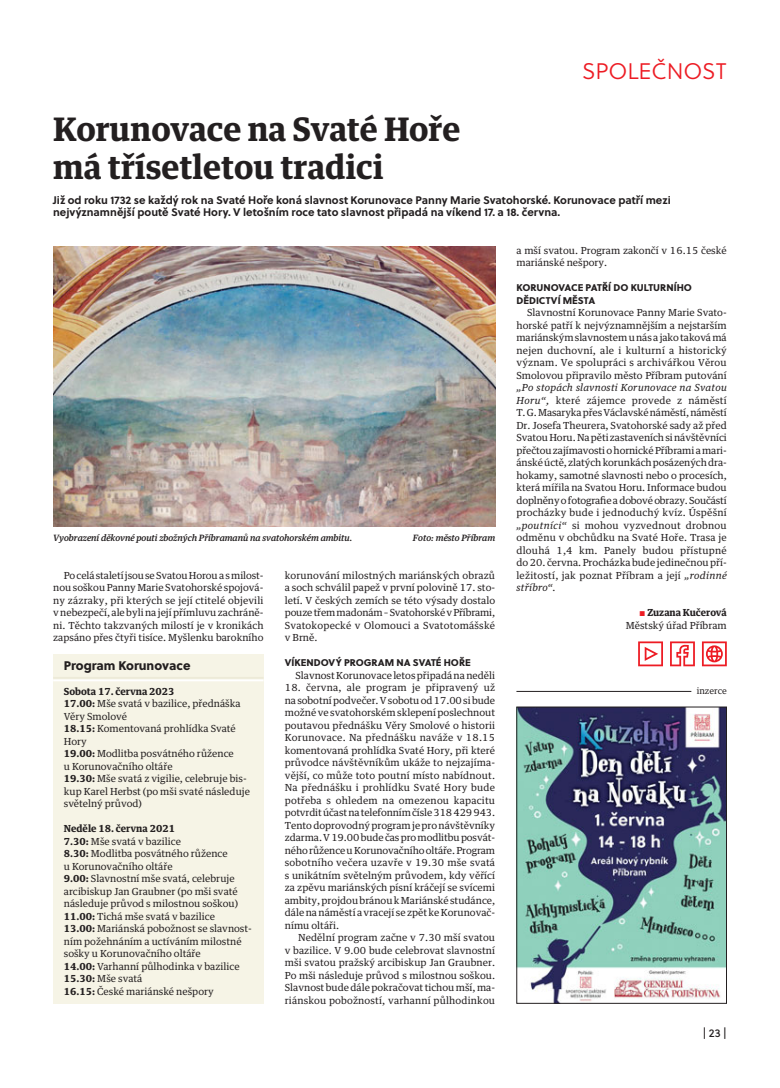
<style>
.page{position:relative;width:780px;height:1088px;background:#fff}
.page>*{position:absolute;margin:0;border:0;box-sizing:border-box;transform-origin:0 0}
.t1{font:700 32.5px/37.5px "Guardian Text Egyp";color:#231f20}
.t2{font:22.5px "Soleil Lt";color:#ed1c24}
.t3{font:12.5px "Soleil Xb";color:#231f20}
.t4{font:11.25px "Soleil Bk";color:#231f20}
.t5{font:700 11px/12.5px "Soleil";color:#231f20}
.t6{font:9.75px/12.5px "Guardian Text Egyp";color:#231f20;text-align:justify}
.t7{font:9.75px/12.5px "Soleil Xb";color:#231f20}
.t8{font:italic 500 8.75px "Guardian Text Egyp";color:#231f20}
.t9{font:8.75px "Guardian Text Egyp";color:#231f20}
.s1{font-weight:700}
.s2{font-style:italic}
.s3{font-family:"Soleil Bk";font-size:9.62px;color:#ed1c24}
</style>
<div class="page">
<svg style="left:638px;top:641px;width:25px;height:25px"></svg>
<svg style="left:670px;top:641px;width:24px;height:25px"></svg>
<svg style="left:702px;top:641px;width:24px;height:25px"></svg>
<img style="left:53px;top:246px;width:442px;height:281px">
<img style="left:518px;top:709px;width:206px;height:292px">
<div style="left:516px;top:707px;width:210px;height:296px;border:1px solid #231f20"></div>
<div style="left:53px;top:654px;width:210px;height:349px;background:#f6f4e6"></div>
<hr style="left:53px;top:677px;width:210px;height:2px;background:#edead8">
<hr style="left:53px;top:679px;width:210px;height:2px;background:#fff">
<hr style="left:516px;top:691px;width:175px;height:1px;background:#231f20">
<h2 class="t2" style="left:582px;top:58px;width:146px">SPOLEČNOST</h2>
<h1 class="t1" style="left:53px;top:113px;width:409px">Korunovace na Svaté Hoře má třísetletou tradici</h1>
<p class="t5" style="left:53px;top:194px;width:619px">Již od roku 1732 se každý rok na Svaté Hoře koná slavnost Korunovace Panny Marie Svatohorské. Korunovace patří mezi nejvýznamnější poutě Svaté Hory. V letošním roce tato slavnost připadá na víkend 17. a 18. června.</p>
<p class="t8" style="left:53px;top:534px;width:301px">Vyobrazení děkovné pouti zbožných Příbramanů na svatohorském ambitu.</p>
<p class="t8" style="left:413px;top:534px;width:84px">Foto: město Příbram</p>
<p class="t6" style="left:53px;top:570px;width:212px;text-indent:11px">Po celá staletí jsou se Svatou Horou a s milost - nou soškou Panny Marie Svatohorské spojová&shy;ny zázraky, při kterých se její ctitelé objevili v nebezpečí, ale byli na její přímluvu zachráně&shy;ni. Těchto takzvaných milostí je v kronikách zapsáno přes čtyři tisíce. Myšlenku barokního</p>
<p class="t6" style="left:285px;top:570px;width:212px">korunování milostných mariánských obrazů a soch schválil papež v první polovině 17. sto&shy;letí. V českých zemích se této výsady dostalo pouze třem madonám – Svatohorské v Příbrami, Svatokopecké v Olomouci a Svatotomášské v Brně.</p>
<p class="t7" style="left:285px;top:657px;width:188px">VÍKENDOVÝ PROGRAM NA SVATÉ HOŘE</p>
<p class="t6" style="left:295px;top:670px;width:201px">Slavnost Korunovace letos připadá na neděli</p>
<p class="t6" style="left:285px;top:682px;width:212px">18. června, ale program je připravený už na sobotní podvečer. V sobotu od 17.00 si bude možné ve svatohorském sklepení poslechnout poutavou přednášku Věry Smolové o historii Korunovace. Na přednášku naváže v 18.15 komentovaná prohlídka Svaté Hory, při které průvodce návštěvníkům ukáže to nejzajíma&shy;vější, co může toto poutní místo nabídnout.<br>Na přednášku i prohlídku Svaté Hory bude potřeba s ohledem na omezenou kapacitu potvrdit účast na telefonním čísle 318 429 943.<br>Tento doprovodný program je pro návštěvníky zdarma. V 19.00 bude čas pro modlitbu posvát&shy;ného růžence u Korunovačního oltáře. Program sobotního večera uzavře v 19.30 mše svatá s unikátním světelným průvodem, kdy věřící za zpěvu mariánských písní kráčejí se svícemi ambity, projdou bránou k Mariánské studánce, dále na náměstí a vracejí se zpět ke Korunovač&shy;nímu oltáři.</p>
<p class="t6" style="left:285px;top:932px;width:212px;text-indent:13px">Nedělní program začne v 7.30 mší svatou v bazilice. V 9.00 bude celebrovat slavnostní mši svatou pražský arcibiskup Jan Graubner.<br>Po mši následuje průvod s milostnou soškou.<br>Slavnost bude dále pokračovat tichou mší, ma - riánskou pobožností, varhanní půlhodinkou</p>
<p class="t3" style="left:64px;top:660px;width:128px">Program Korunovace</p>
<p class="t6" style="left:64px;top:686px;width:188px;text-align:left"><span class="s1">Sobota 17. června 2023<br>17.00:</span> Mše svatá v bazilice, přednáška<br>Věry Smolové<br><span class="s1">18.15:</span> Komentovaná prohlídka Svaté<br>Hory<br><span class="s1">19.00:</span> Modlitba posvátného růžence<br>u Korunovačního oltáře<br><span class="s1">19.30:</span> Mše svatá z vigilie, celebruje bis&shy;kup Karel Herbst (po mši svaté následuje světelný průvod)</p>
<p class="t6" style="left:64px;top:823px;width:190px;text-align:left"><span class="s1">Neděle 18. června 2021<br>7.30:</span> Mše svatá v bazilice<br><span class="s1">8.30:</span> Modlitba posvátného růžence<br>u Korunovačního oltáře<br><span class="s1">9.00:</span> Slavnostní mše svatá, celebruje arcibiskup Jan Graubner (po mši svaté následuje průvod s milostnou soškou)<br><span class="s1">11.00:</span> Tichá mše svatá v bazilice<br><span class="s1">13.00:</span> Mariánská pobožnost se slavnost - ním požehnáním a uctíváním milostné sošky u Korunovačního oltáře<br><span class="s1">14.00:</span> Varhanní půlhodinka v bazilice<br><span class="s1">15.30:</span> Mše svatá<br><span class="s1">16.15:</span> České mariánské nešpory</p>
<p class="t6" style="left:516px;top:245px;width:212px">a mší svatou. Program zakončí v 16.15 české mariánské nešpory.</p>
<p class="t7" style="left:516px;top:282px;width:177px">KORUNOVACE PATŘÍ DO KULTURNÍHO<br>DĚDICTVÍ MĚSTA</p>
<p class="t6" style="left:516px;top:307px;width:212px;text-indent:11px">Slavnostní Korunovace Panny Marie Svato&shy;horské patří k nejvýznamnějším a nejstarším mariánským slavnostem u nás a jako taková má nejen duchovní, ale i kulturní a historický význam. Ve spolupráci s archivářkou Věrou Smolovou připravilo město Příbram putování</p>
<p class="t6" style="left:516px;top:382px;width:212px"><span class="s2">„Po stopách slavnosti Korunovace na Svatou Horu“,</span> které zájemce provede z náměstí T. G. Masaryka přes Václavské náměstí, náměstí Dr. Josefa Theurera, Svatohorské sady až před Svatou Horu. Na pěti zastaveních si návštěvníci přečtou zajímavosti o hornické Příbrami a mari&shy;ánské úctě, zlatých korunkách posázených dra&shy;hokamy, samotné slavnosti nebo o procesích, která mířila na Svatou Horu. Informace budou doplněny o fotografie a dobové obrazy. Součástí procházky bude i jednoduchý kvíz. Úspěšní <span class="s2">„poutníci“</span> si mohou vyzvednout drobnou odměnu v obchůdku na Svaté Hoře. Trasa je dlouhá 1,4 km. Panely budou přístupné do 20. června. Procházka bude jedinečnou pří&shy;ležitostí, jak poznat Příbram a její <span class="s2">„rodinné stříbro“.</span></p>
<p class="t6" style="left:625px;top:607px;width:102px;text-align:right"><span class="s3">S</span> <span class="s1">Zuzana Kučerová<br></span>Městský úřad Příbram</p>
<p class="t9" style="left:696px;top:686px;width:32px">inzerce</p>
<p class="t4" style="left:702px;top:1026px;width:26px">| 23|</p>
</div>
